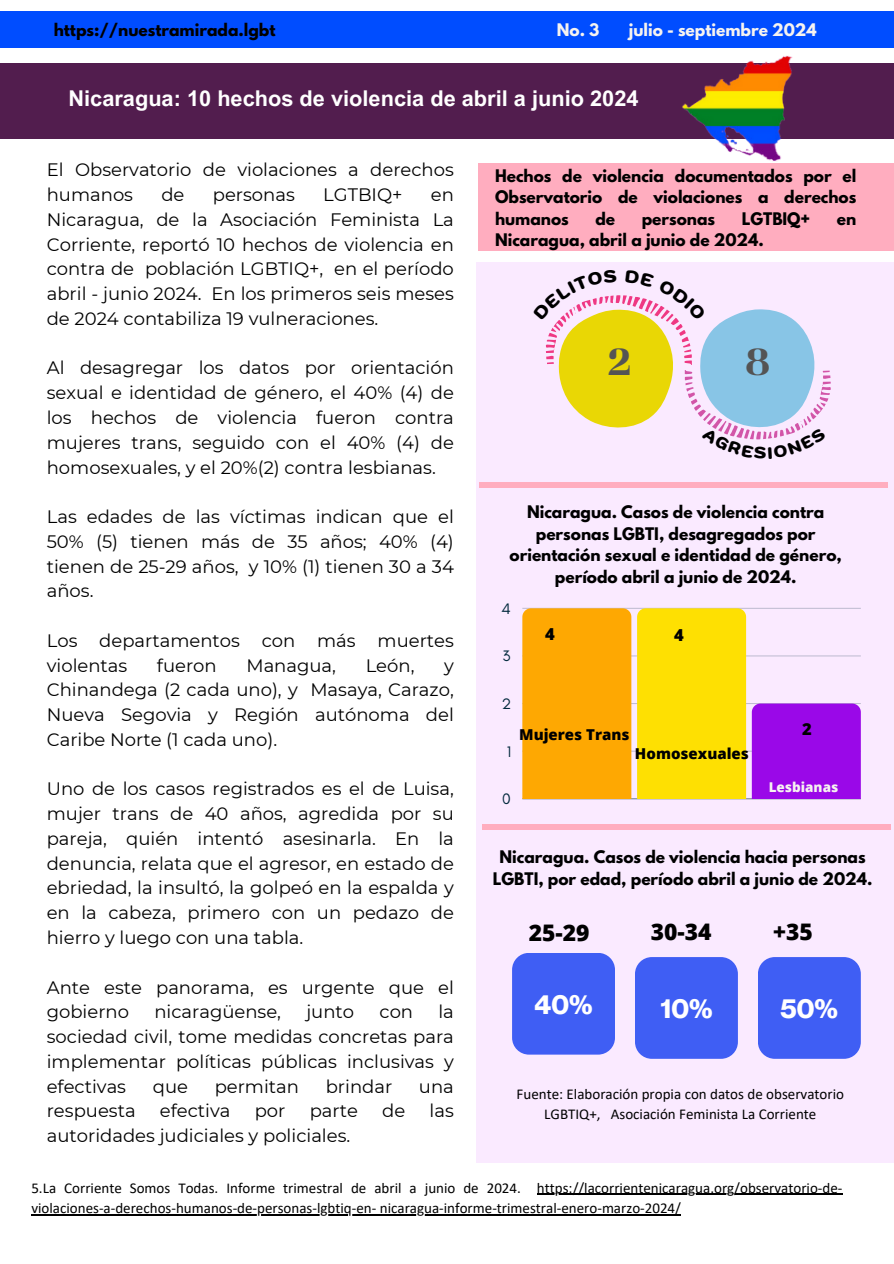
<style>
.page{position:relative;width:894px;height:1264px;background:#fff}
.page>*{position:absolute;margin:0;border:0;box-sizing:border-box;transform-origin:0 0}
.t1{font:700 37.5px "Athachantr";color:#545454}
.t2{font:700 27px "Neue Montreal";color:#fff}
.t3{font:800 22.8px "Open Sans";color:#000}
.t4{font:700 21.75px "Arial MT Pro";color:#fff}
.t5{font:18px/24.8px "Montserrat";color:#000;text-align:justify}
.t6{font:800 16.5px "Open Sans";color:#000}
.t7{font:700 15.45px/21.3px "League Spartan";color:#000;text-align:center}
.t8{font:700 15.45px "League Spartan";color:#f6f3f0}
.t9{font:15.45px "Glacial Indifference";color:#022a3d}
.t10{font:15px/20.2px "Calibri";color:#000}
.t11{font:800 15px "Open Sans";color:#000}
.t12{font:800 13.5px "Open Sans";color:#f6f3f0}
</style>
<div class="page">
<div style="left:0;top:12px;width:893px;height:36px;background:#004dff"></div>
<div style="left:0;top:64px;width:893px;height:75px;background:#521d4e"></div>
<img style="left:673px;top:55px;width:125px;height:107px">
<div style="left:478px;top:164px;width:415px;height:87px;background:#ffadbf"></div>
<div style="left:476px;top:262px;width:417px;height:900px;background:#faeaff"></div>
<hr style="left:522px;top:798px;width:338px;height:1px;background:#022a3d;opacity:.6">
<hr style="left:522px;top:751px;width:338px;height:1px;background:#022a3d;opacity:.25">
<hr style="left:522px;top:703px;width:338px;height:1px;background:#022a3d;opacity:.25">
<hr style="left:522px;top:655px;width:338px;height:1px;background:#d7cfe4">
<hr style="left:522px;top:608px;width:338px;height:1px;background:#c7c2d7">
<div style="left:522px;top:608px;width:109px;height:190px;background:#fea802"></div>
<div style="left:637px;top:608px;width:108px;height:190px;background:#fee002"></div>
<div style="left:751px;top:703px;width:109px;height:95px;background:#9a08e8"></div>
<div style="left:512px;top:952px;width:102px;height:102px;background:#3f5ef4;border-radius:17px"></div>
<div style="left:757px;top:957px;width:103px;height:101px;background:#3f5ef4;border-radius:17px"></div>
<div style="left:634px;top:957px;width:103px;height:101px;background:#3f5ef4;border-radius:17px"></div>
<div style="left:479px;top:481px;width:408px;height:6px;background:#ffadbf"></div>
<div style="left:482px;top:824px;width:408px;height:6px;background:#ffadbf"></div>
<hr style="left:537px;top:1193px;width:305px;height:1px;background:#000">
<hr style="left:31px;top:1214px;width:345px;height:1px;background:#000">
<hr style="left:379px;top:1214px;width:302px;height:1px;background:#000">
<svg style="left:545px;top:295px;width:285px;height:145px"></svg>
<h2 class="t7" style="left:54px;top:21px;width:223px">https://nuestramirada.lgbt</h2>
<h1 class="t8" style="left:556px;top:22px;width:44px">No. 3</h1>
<h1 class="t8" style="left:628px;top:22px;width:189px">julio - septiembre 2024</h1>
<h6 class="t4" style="left:68px;top:90px;width:571px">Nicaragua: 10 hechos de violencia de abril a junio 2024</h6>
<p class="t5" style="left:47px;top:157px;width:408px">El Observatorio de violaciones a derechos humanos</p>
<p class="t5" style="left:161px;top:182px;width:25px">de</p>
<p class="t5" style="left:213px;top:182px;width:83px">personas</p>
<p class="t5" style="left:323px;top:182px;width:81px">LGTBIQ+</p>
<p class="t5" style="left:47px;top:182px;width:408px;text-indent:384px">en Nicaragua, de la Asociación Feminista La Corriente, reportó 10 hechos de violencia en contra de población LGBTIQ+, en el período abril - junio 2024. En los primeros seis meses de 2024 contabiliza 19 vulneraciones.</p>
<p class="t5" style="left:47px;top:355px;width:408px">Al desagregar los datos por orientación sexual e identidad de género, el 40% (4) de los hechos de violencia fueron contra mujeres trans, seguido con el 40% (4) de homosexuales, y el 20%(2) contra lesbianas.</p>
<p class="t5" style="left:47px;top:504px;width:408px">Las edades de las víctimas indican que el 50% (5) tienen más de 35 años; 40% (4) tienen de 25-29 años, y 10% (1) tienen 30 a 34 años.</p>
<p class="t5" style="left:47px;top:628px;width:408px">Los departamentos con más muertes violentas</p>
<p class="t5" style="left:157px;top:652px;width:61px">fueron</p>
<p class="t5" style="left:246px;top:652px;width:91px">Managua,</p>
<p class="t5" style="left:365px;top:652px;width:50px">León,</p>
<p class="t5" style="left:47px;top:652px;width:408px;text-indent:397px">y Chinandega (2 cada uno), y Masaya, Carazo, Nueva Segovia y Región autónoma del Caribe Norte (1 cada uno).</p>
<p class="t5" style="left:47px;top:776px;width:408px">Uno de los casos registrados es el de Luisa, mujer trans de 40 años, agredida por su pareja, quién intentó asesinarla. En la denuncia, relata que el agresor, en estado de ebriedad, la insultó, la golpeó en la espalda y en la cabeza, primero con un pedazo de hierro y luego con una tabla.</p>
<p class="t5" style="left:47px;top:974px;width:408px">Ante este panorama, es urgente que el gobierno</p>
<p class="t5" style="left:154px;top:999px;width:128px">nicaragüense,</p>
<p class="t5" style="left:306px;top:999px;width:49px">junto</p>
<p class="t5" style="left:379px;top:999px;width:35px">con</p>
<p class="t5" style="left:47px;top:999px;width:408px;text-indent:391px">la sociedad civil, tome medidas concretas para implementar políticas públicas inclusivas y efectivas</p>
<p class="t5" style="left:153px;top:1073px;width:37px">que</p>
<p class="t5" style="left:214px;top:1073px;width:86px">permitan</p>
<p class="t5" style="left:325px;top:1073px;width:68px">brindar</p>
<p class="t5" style="left:419px;top:1073px;width:36px">una</p>
<p class="t5" style="left:47px;top:1098px;width:90px">respuesta</p>
<p class="t5" style="left:160px;top:1098px;width:72px">efectiva</p>
<p class="t5" style="left:255px;top:1098px;width:32px">por</p>
<p class="t5" style="left:309px;top:1098px;width:50px">parte</p>
<p class="t5" style="left:382px;top:1098px;width:25px">de</p>
<p class="t5" style="left:429px;top:1098px;width:26px">las</p>
<p class="t5" style="left:47px;top:1123px;width:305px">autoridades judiciales y policiales.</p>
<h6 class="t7" style="left:495px;top:167px;width:363px;text-align:justify">Hechos de violencia documentados por el Observatorio de violaciones a derechos humanos</h6>
<h6 class="t7" style="left:595px;top:210px;width:21px">de</h6>
<h6 class="t7" style="left:641px;top:210px;width:75px">personas</h6>
<h6 class="t7" style="left:741px;top:210px;width:70px">LGTBIQ+</h6>
<h6 class="t7" style="left:836px;top:210px;width:21px">en</h6>
<h6 class="t7" style="left:495px;top:231px;width:270px">Nicaragua, abril a junio de 2024.</h6>
<h5 class="t1" style="left:607px;top:345px;width:25px">2</h5>
<h1 class="t1" style="left:745px;top:345px;width:25px">8</h1>
<p class="t7" style="left:509px;top:503px;width:334px">Nicaragua. Casos de violencia contra personas LGBTI, desagregados por orientación sexual e identidad de género, período abril a junio de 2024.</p>
<p class="t9" style="left:501px;top:599px;width:11px">4</p>
<p class="t9" style="left:502px;top:646px;width:10px">3</p>
<p class="t6" style="left:545px;top:623px;width:11px">4</p>
<p class="t6" style="left:674px;top:623px;width:11px">4</p>
<p class="t9" style="left:501px;top:694px;width:11px">2</p>
<p class="t9" style="left:506px;top:742px;width:6px">1</p>
<p class="t9" style="left:502px;top:789px;width:10px">0</p>
<p class="t11" style="left:519px;top:724px;width:112px">Mujeres Trans</p>
<p class="t6" style="left:801px;top:717px;width:11px">2</p>
<p class="t11" style="left:634px;top:743px;width:115px">Homosexuales</p>
<p class="t12" style="left:768px;top:777px;width:71px">Lesbianas</p>
<p class="t7" style="left:492px;top:848px;width:381px">Nicaragua. Casos de violencia hacia personas<br>LGBTI, por edad, período abril a junio de 2024.</p>
<p class="t3" style="left:528px;top:916px;width:62px">25-29</p>
<p class="t3" style="left:650px;top:915px;width:62px">30-34</p>
<p class="t3" style="left:772px;top:915px;width:41px">+35</p>
<h5 class="t2" style="left:534px;top:987px;width:59px">40%</h5>
<h2 class="t2" style="left:660px;top:991px;width:54px">10%</h2>
<p class="t2" style="left:780px;top:991px;width:59px">50%</p>
<p class="t10" style="left:516px;top:1085px;width:329px;text-align:center">Fuente: Elaboración propia con datos de observatorio<br>LGBTIQ+, Asociación Feminista La Corriente</p>
<p class="t10" style="left:31px;top:1178px;width:812px">5.La Corriente Somos Todas. Informe trimestral de abril a junio de 2024. https://lacorrientenicaragua.org/observatorio-de&shy;violaciones-a-derechos-humanos-de-personas-lgbtiq-en- nicaragua-informe-trimestral-enero-marzo-2024/</p>
</div>
